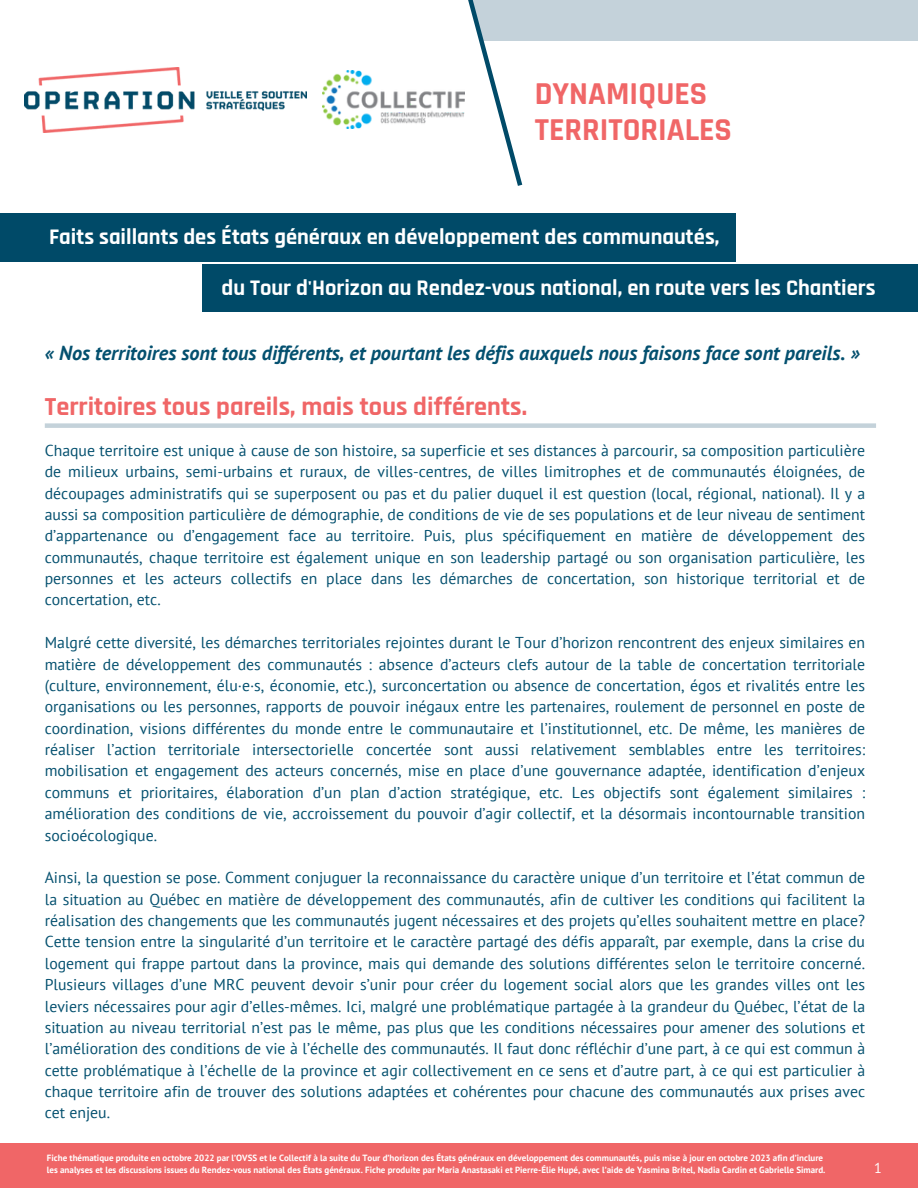
<style>
.page{position:relative;width:918px;height:1188px;background:#fff}
.page>*{position:absolute;margin:0;border:0;box-sizing:border-box;transform-origin:0 0}
.t1{font:700 32.25px "Rajdhani";color:#f06667}
.t2{font:700 26.25px "Rajdhani";color:#f06667}
.t3{font:700 22.5px "Rajdhani";color:#fff}
.t4{font:italic 700 20.25px "PT Sans";color:#04506f}
.t5{font:15.75px/21.3px "PT Sans";color:#04506f;text-align:justify}
.t6{font:14.25px "PT Sans";color:#fff}
.t7{font:700 9px/12px "PT Sans";color:#fff}
</style>
<div class="page">
<div style="left:480px;top:0;width:438px;height:41px;background:#c4d2da"></div>
<svg style="left:464px;top:0;width:59px;height:186px"></svg>
<img style="left:25px;top:67px;width:281px;height:65px">
<img style="left:322px;top:71px;width:142px;height:57px">
<div style="left:0;top:213px;width:736px;height:48px;background:#004a68"></div>
<div style="left:202px;top:265px;width:716px;height:47px;background:#004a68"></div>
<div style="left:0;top:1144px;width:918px;height:44px;background:#f06667"></div>
<div style="left:45px;top:423px;width:831px;height:5px;background:#c4d2da"></div>
<p class="t1" style="left:535px;top:74px;width:174px">DYNAMIQUES</p>
<p class="t1" style="left:535px;top:110px;width:199px">TERRITORIALES</p>
<p class="t3" style="left:49px;top:223px;width:672px">Faits saillants des États généraux en développement des communautés,</p>
<p class="t3" style="left:222px;top:274px;width:656px">du Tour d'Horizon au Rendez-vous national, en route vers les Chantiers</p>
<p class="t4" style="left:45px;top:339px;width:817px">« Nos territoires sont tous différents, et pourtant les défis auxquels nous faisons face sont pareils. »</p>
<p class="t2" style="left:45px;top:390px;width:484px">Territoires tous pareils, mais tous différents.</p>
<p class="t5" style="left:45px;top:439px;width:822px">Chaque territoire est unique à cause de son histoire, sa superficie et ses distances à parcourir, sa composition particulière de milieux urbains, semi-urbains et ruraux, de villes-centres, de villes limitrophes et de communautés éloignées, de découpages administratifs qui se superposent ou pas et du palier duquel il est question (local, régional, national). Il y a aussi sa composition particulière de démographie, de conditions de vie de ses populations et de leur niveau de sentiment d’appartenance ou d’engagement face au territoire. Puis, plus spécifiquement en matière de développement des communautés, chaque territoire est également unique en son leadership partagé ou son organisation particulière, les personnes et les acteurs collectifs en place dans les démarches de concertation, son historique territorial et de concertation, etc.</p>
<p class="t5" style="left:45px;top:632px;width:822px">Malgré cette diversité, les démarches territoriales rejointes durant le Tour d’horizon rencontrent des enjeux similaires en matière de développement des communautés : absence d’acteurs clefs autour de la table de concertation territoriale (culture, environnement, élu·e·s, économie, etc.), surconcertation ou absence de concertation, égos et rivalités entre les organisations ou les personnes, rapports de pouvoir inégaux entre les partenaires, roulement de personnel en poste de coordination, visions différentes du monde entre le communautaire et l’institutionnel, etc. De même, les manières de réaliser l’action territoriale intersectorielle concertée sont aussi relativement semblables entre les territoires: mobilisation et engagement des acteurs concernés, mise en place d’une gouvernance adaptée, identification d’enjeux communs et prioritaires, élaboration d’un plan d’action stratégique, etc. Les objectifs sont également similaires : amélioration des conditions de vie, accroissement du pouvoir d’agir collectif, et la désormais incontournable transition socioécologique.</p>
<p class="t5" style="left:45px;top:867px;width:822px">Ainsi, la question se pose. Comment conjuguer la reconnaissance du caractère unique d’un territoire et l’état commun de la situation au Québec en matière de développement des communautés, afin de cultiver les conditions qui facilitent la réalisation des changements que les communautés jugent nécessaires et des projets qu’elles souhaitent mettre en place?<br>Cette tension entre la singularité d’un territoire et le caractère partagé des défis apparaît, par exemple, dans la crise du logement qui frappe partout dans la province, mais qui demande des solutions différentes selon le territoire concerné.<br>Plusieurs villages d’une MRC peuvent devoir s’unir pour créer du logement social alors que les grandes villes ont les leviers nécessaires pour agir d’elles-mêmes. Ici, malgré une problématique partagée à la grandeur du Québec, l’état de la situation au niveau territorial n’est pas le même, pas plus que les conditions nécessaires pour amener des solutions et l’amélioration des conditions de vie à l’échelle des communautés. Il faut donc réfléchir d’une part, à ce qui est commun à cette problématique à l’échelle de la province et agir collectivement en ce sens et d’autre part, à ce qui est particulier à chaque territoire afin de trouver des solutions adaptées et cohérentes pour chacune des communautés aux prises avec cet enjeu.</p>
<p class="t7" style="left:47px;top:1152px;width:780px">Fiche thématique produite en octobre 2022 par l’OVSS et le Collectif à la suite du Tour d’horizon des États généraux en développement des communautés, puis mise à jour en octobre 2023 afin d’inclure les analyses et les discussions issues du Rendez-vous national des États généraux. Fiche produite par Maria Anastasaki et Pierre-Élie Hupé, avec l’aide de Yasmina Britel, Nadia Cardin et Gabrielle Simard.</p>
<p class="t6" style="left:874px;top:1159px;width:9px">1</p>
</div>
